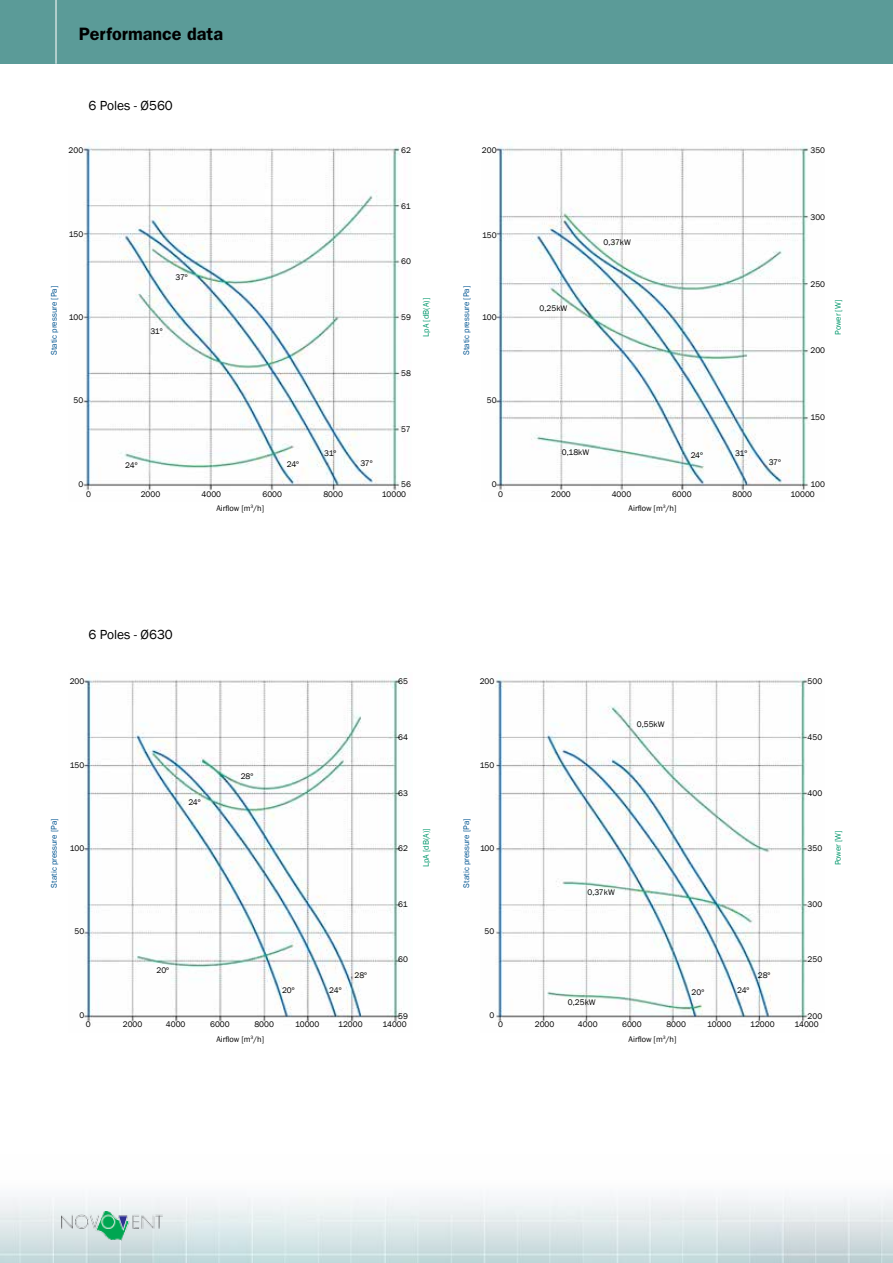
<style>
.page{position:relative;width:893px;height:1263px;background:#fff}
.page>*{position:absolute;margin:0;border:0;box-sizing:border-box;transform-origin:0 0}
.t1{font:600 18px "Franklin Gothic";color:#000}
.t2{font:13.5px "Franklin Gothic";color:#000}
.t3{font:8.4px "Franklin Gothic";color:#000}
.t4{font:8.4px "Franklin Gothic";color:#005491}
.t5{font:8.4px "Franklin Gothic";color:#00976b}
</style>
<div class="page">
<div style="left:0;top:0;width:893px;height:64px;background:#5b9b98"></div>
<hr style="left:55px;top:0;width:2px;height:64px;background:#cddfde">
<img style="left:0;top:1197px;width:893px;height:66px">
<img style="left:62px;top:1212px;width:101px;height:29px">
<img style="left:84px;top:678px;width:320px;height:347px">
<img style="left:495px;top:676px;width:318px;height:348px">
<img style="left:496px;top:140px;width:313px;height:353px">
<img style="left:83px;top:146px;width:320px;height:347px">
<h1 class="t1" style="left:79px;top:24px;width:146px">Performance data</h1>
<h2 class="t2" style="left:88px;top:98px;width:86px">6 Poles - Ø560</h2>
<p class="t3" style="left:69px;top:145px;width:16px">200</p>
<p class="t3" style="left:401px;top:145px;width:11px">62</p>
<p class="t4" style="left:49px;top:355px;width:71px;rotate:-90deg">Static pressure [Pa]</p>
<p class="t3" style="left:69px;top:229px;width:16px">150</p>
<p class="t3" style="left:69px;top:312px;width:16px">100</p>
<p class="t3" style="left:74px;top:395px;width:11px">50</p>
<p class="t3" style="left:78px;top:479px;width:6px">0</p>
<p class="t3" style="left:176px;top:272px;width:14px">37º</p>
<p class="t3" style="left:150px;top:326px;width:14px">31º</p>
<p class="t3" style="left:125px;top:460px;width:14px">24º</p>
<p class="t3" style="left:287px;top:459px;width:14px">24º</p>
<p class="t3" style="left:324px;top:448px;width:14px">31º</p>
<p class="t3" style="left:360px;top:458px;width:14px">37º</p>
<p class="t3" style="left:401px;top:200px;width:11px">61</p>
<p class="t3" style="left:401px;top:256px;width:11px">60</p>
<p class="t3" style="left:401px;top:312px;width:11px">59</p>
<p class="t3" style="left:401px;top:368px;width:11px">58</p>
<p class="t3" style="left:401px;top:423px;width:11px">57</p>
<p class="t3" style="left:401px;top:479px;width:11px">56</p>
<p class="t3" style="left:86px;top:489px;width:6px">0</p>
<p class="t3" style="left:141px;top:489px;width:21px">2000</p>
<p class="t3" style="left:202px;top:489px;width:21px">4000</p>
<p class="t3" style="left:262px;top:489px;width:21px">6000</p>
<p class="t3" style="left:323px;top:489px;width:21px">8000</p>
<p class="t3" style="left:382px;top:489px;width:26px">10000</p>
<p class="t3" style="left:216px;top:503px;width:49px">Airflow [m<sup>3</sup>/h]</p>
<p class="t5" style="left:421px;top:337px;width:40px;rotate:-90deg">LpA [dB(A)]</p>
<p class="t3" style="left:482px;top:145px;width:16px">200</p>
<p class="t3" style="left:810px;top:145px;width:16px">350</p>
<p class="t3" style="left:482px;top:230px;width:16px">150</p>
<p class="t4" style="left:461px;top:355px;width:71px;rotate:-90deg">Static pressure [Pa]</p>
<p class="t3" style="left:482px;top:312px;width:16px">100</p>
<p class="t3" style="left:540px;top:303px;width:29px">0,25kW</p>
<p class="t3" style="left:604px;top:237px;width:29px">0,37kW</p>
<p class="t3" style="left:810px;top:212px;width:16px">300</p>
<p class="t3" style="left:810px;top:279px;width:16px">250</p>
<p class="t3" style="left:810px;top:345px;width:16px">200</p>
<p class="t5" style="left:833px;top:335px;width:37px;rotate:-90deg">Power [W]</p>
<p class="t3" style="left:487px;top:395px;width:11px">50</p>
<p class="t3" style="left:492px;top:479px;width:6px">0</p>
<p class="t3" style="left:562px;top:447px;width:29px">0,18kW</p>
<p class="t3" style="left:691px;top:450px;width:14px">24º</p>
<p class="t3" style="left:735px;top:448px;width:14px">31º</p>
<p class="t3" style="left:769px;top:457px;width:14px">37º</p>
<p class="t3" style="left:810px;top:412px;width:16px">150</p>
<p class="t3" style="left:810px;top:479px;width:16px">100</p>
<p class="t3" style="left:498px;top:489px;width:6px">0</p>
<p class="t3" style="left:551px;top:489px;width:21px">2000</p>
<p class="t3" style="left:612px;top:489px;width:21px">4000</p>
<p class="t3" style="left:672px;top:489px;width:21px">6000</p>
<p class="t3" style="left:732px;top:489px;width:21px">8000</p>
<p class="t3" style="left:791px;top:489px;width:26px">10000</p>
<p class="t3" style="left:629px;top:503px;width:49px">Airflow [m<sup>3</sup>/h]</p>
<h2 class="t2" style="left:88px;top:626px;width:86px">6 Poles - Ø630</h2>
<p class="t3" style="left:70px;top:676px;width:16px">200</p>
<p class="t3" style="left:398px;top:676px;width:11px">65</p>
<p class="t3" style="left:480px;top:676px;width:16px">200</p>
<p class="t3" style="left:807px;top:676px;width:16px">500</p>
<p class="t3" style="left:398px;top:732px;width:11px">64</p>
<p class="t3" style="left:70px;top:760px;width:16px">150</p>
<p class="t3" style="left:480px;top:760px;width:16px">150</p>
<p class="t3" style="left:188px;top:796px;width:14px">24º</p>
<p class="t3" style="left:241px;top:770px;width:14px">28º</p>
<p class="t3" style="left:398px;top:788px;width:11px">63</p>
<p class="t4" style="left:49px;top:888px;width:71px;rotate:-90deg">Static pressure [Pa]</p>
<p class="t4" style="left:461px;top:888px;width:71px;rotate:-90deg">Static pressure [Pa]</p>
<p class="t5" style="left:421px;top:867px;width:40px;rotate:-90deg">LpA [dB(A)]</p>
<p class="t3" style="left:398px;top:843px;width:11px">62</p>
<p class="t3" style="left:70px;top:843px;width:16px">100</p>
<p class="t3" style="left:480px;top:843px;width:16px">100</p>
<p class="t3" style="left:398px;top:899px;width:11px">61</p>
<p class="t3" style="left:75px;top:926px;width:11px">50</p>
<p class="t3" style="left:485px;top:926px;width:11px">50</p>
<p class="t3" style="left:156px;top:965px;width:14px">20º</p>
<p class="t3" style="left:282px;top:985px;width:14px">20º</p>
<p class="t3" style="left:329px;top:985px;width:14px">24º</p>
<p class="t3" style="left:354px;top:969px;width:14px">28º</p>
<p class="t3" style="left:398px;top:954px;width:11px">60</p>
<p class="t3" style="left:637px;top:719px;width:29px">0,55kW</p>
<p class="t3" style="left:587px;top:887px;width:29px">0,37kW</p>
<p class="t3" style="left:568px;top:997px;width:29px">0,25kW</p>
<p class="t3" style="left:692px;top:987px;width:14px">20º</p>
<p class="t3" style="left:737px;top:985px;width:14px">24º</p>
<p class="t3" style="left:758px;top:969px;width:14px">28º</p>
<p class="t3" style="left:807px;top:732px;width:16px">450</p>
<p class="t3" style="left:807px;top:788px;width:16px">400</p>
<p class="t3" style="left:807px;top:843px;width:16px">350</p>
<p class="t3" style="left:807px;top:899px;width:16px">300</p>
<p class="t3" style="left:807px;top:954px;width:16px">250</p>
<p class="t3" style="left:79px;top:1009px;width:6px">0</p>
<p class="t3" style="left:489px;top:1009px;width:6px">0</p>
<p class="t3" style="left:398px;top:1010px;width:11px">59</p>
<p class="t3" style="left:807px;top:1010px;width:16px">200</p>
<p class="t3" style="left:86px;top:1019px;width:6px">0</p>
<p class="t3" style="left:123px;top:1019px;width:21px">2000</p>
<p class="t3" style="left:166px;top:1019px;width:21px">4000</p>
<p class="t3" style="left:210px;top:1019px;width:21px">6000</p>
<p class="t3" style="left:254px;top:1019px;width:21px">8000</p>
<p class="t3" style="left:295px;top:1019px;width:26px">10000</p>
<p class="t3" style="left:338px;top:1019px;width:26px">12000</p>
<p class="t3" style="left:382px;top:1019px;width:26px">14000</p>
<p class="t3" style="left:498px;top:1019px;width:6px">0</p>
<p class="t3" style="left:535px;top:1019px;width:21px">2000</p>
<p class="t3" style="left:578px;top:1019px;width:21px">4000</p>
<p class="t3" style="left:622px;top:1019px;width:21px">6000</p>
<p class="t3" style="left:666px;top:1019px;width:21px">8000</p>
<p class="t3" style="left:707px;top:1019px;width:26px">10000</p>
<p class="t3" style="left:750px;top:1019px;width:26px">12000</p>
<p class="t3" style="left:794px;top:1019px;width:26px">14000</p>
<p class="t3" style="left:216px;top:1034px;width:49px">Airflow [m<sup>3</sup>/h]</p>
<p class="t3" style="left:629px;top:1034px;width:49px">Airflow [m<sup>3</sup>/h]</p>
<p class="t5" style="left:833px;top:865px;width:37px;rotate:-90deg">Power [W]</p>
</div>
